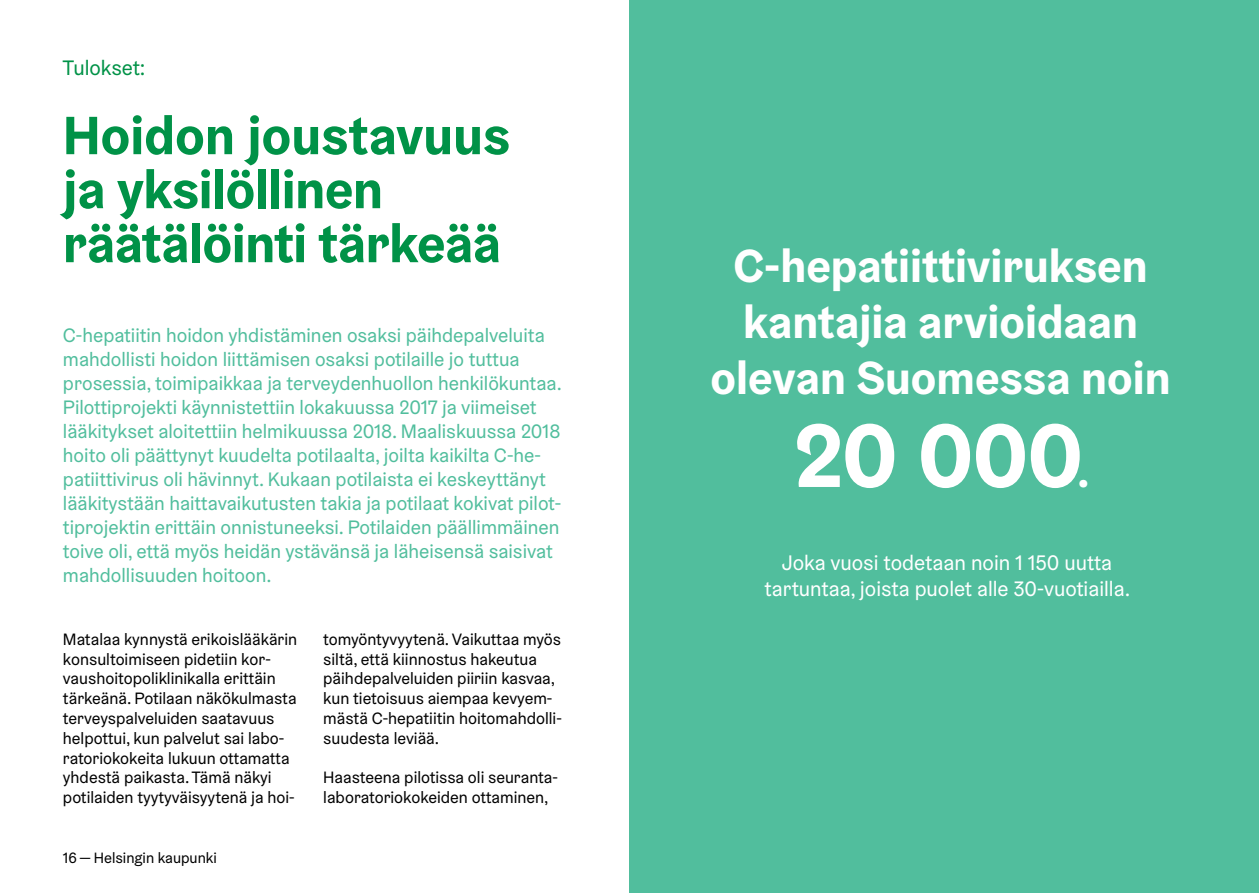
<style>
.page{position:relative;width:1259px;height:893px;background:#fff}
.page>*{position:absolute;margin:0;border:0;box-sizing:border-box;transform-origin:0 0}
.t1{font:700 90px "Helsinki Grotesk";color:#fff}
.t2{font:700 54px/54px "Helsinki Grotesk";letter-spacing:-.01em;color:#009247}
.t3{font:700 46.5px/55.8px "Helsinki Grotesk";color:#fff;text-align:center}
.t4{font:21.15px "Helsinki Grotesk";color:#fff}
.t5{font:21px "Helsinki Grotesk";color:#fff}
.t6{font:21px "Helsinki Grotesk";color:#009247}
.t7{font:19.5px/24px "Helsinki Grotesk";color:#51be9d}
.t8{font:16.5px/19.8px "Helsinki Grotesk";color:#000}
.t9{font:15px "Helsinki Grotesk";color:#000}
.s1{font-size:45px}
.s2{font-size:21px}
</style>
<div class="page">
<div style="left:629px;top:0;width:630px;height:893px;background:#51be9d"></div>
<p class="t6" style="left:63px;top:55px;width:84px">Tulokset:</p>
<h2 class="t2" style="left:63px;top:108px;width:449px">Hoidon joustavuus ja yksilöllinen räätälöinti tärkeää</h2>
<p class="t7" style="left:63px;top:323px;width:500px">C-hepatiitin hoidon yhdistäminen osaksi päihdepalveluita mahdollisti hoidon liittämisen osaksi potilaille jo tuttua prosessia, toimipaikkaa ja terveydenhuollon henkilökuntaa.<br>Pilottiprojekti käynnistettiin lokakuussa 2017 ja viimeiset lääkitykset aloitettiin helmikuussa 2018. Maaliskuussa 2018 hoito oli päättynyt kuudelta potilaalta, joilta kaikilta C-he&shy;patiittivirus oli hävinnyt. Kukaan potilaista ei keskeyttänyt lääkitystään haittavaikutusten takia ja potilaat kokivat pilot&shy;tiprojektin erittäin onnistuneeksi. Potilaiden päällimmäinen toive oli, että myös heidän ystävänsä ja läheisensä saisivat mahdollisuuden hoitoon.</p>
<p class="t8" style="left:63px;top:629px;width:236px">Matalaa kynnystä erikoislääkärin konsultoimiseen pidetiin kor&shy;vaushoitopoliklinikalla erittäin tärkeänä. Potilaan näkökulmasta terveyspalveluiden saatavuus helpottui, kun palvelut sai labo&shy;ratoriokokeita lukuun ottamatta yhdestä paikasta. Tämä näkyi potilaiden tyytyväisyytenä ja hoi-</p>
<p class="t8" style="left:323px;top:629px;width:240px">tomyöntyvyytenä. Vaikuttaa myös siltä, että kiinnostus hakeutua päihdepalveluiden piiriin kasvaa, kun tietoisuus aiempaa kevyem&shy;mästä C-hepatiitin hoitomahdolli&shy;suudesta leviää.</p>
<p class="t8" style="left:323px;top:767px;width:236px">Haasteena pilotissa oli seuranta&shy;laboratoriokokeiden ottaminen,</p>
<p class="t9" style="left:63px;top:849px;width:155px">16 — Helsingin kaupunki</p>
<h3 class="t3" style="left:710px;top:238px;width:462px">C-hepatiittiviruksen kantajia arvioidaan olevan Suomessa noin</h3>
<h1 class="t1" style="left:793px;top:398px;width:298px">20 000<span class="s1">.</span></h1>
<p class="t4" style="left:781px;top:550px;width:332px">Joka vuosi todetaan noin 1 150 <span class="s2">uutta</span></p>
<p class="t5" style="left:764px;top:575px;width:367px">tartuntaa, joista puolet alle 30-vuotiailla.</p>
</div>
